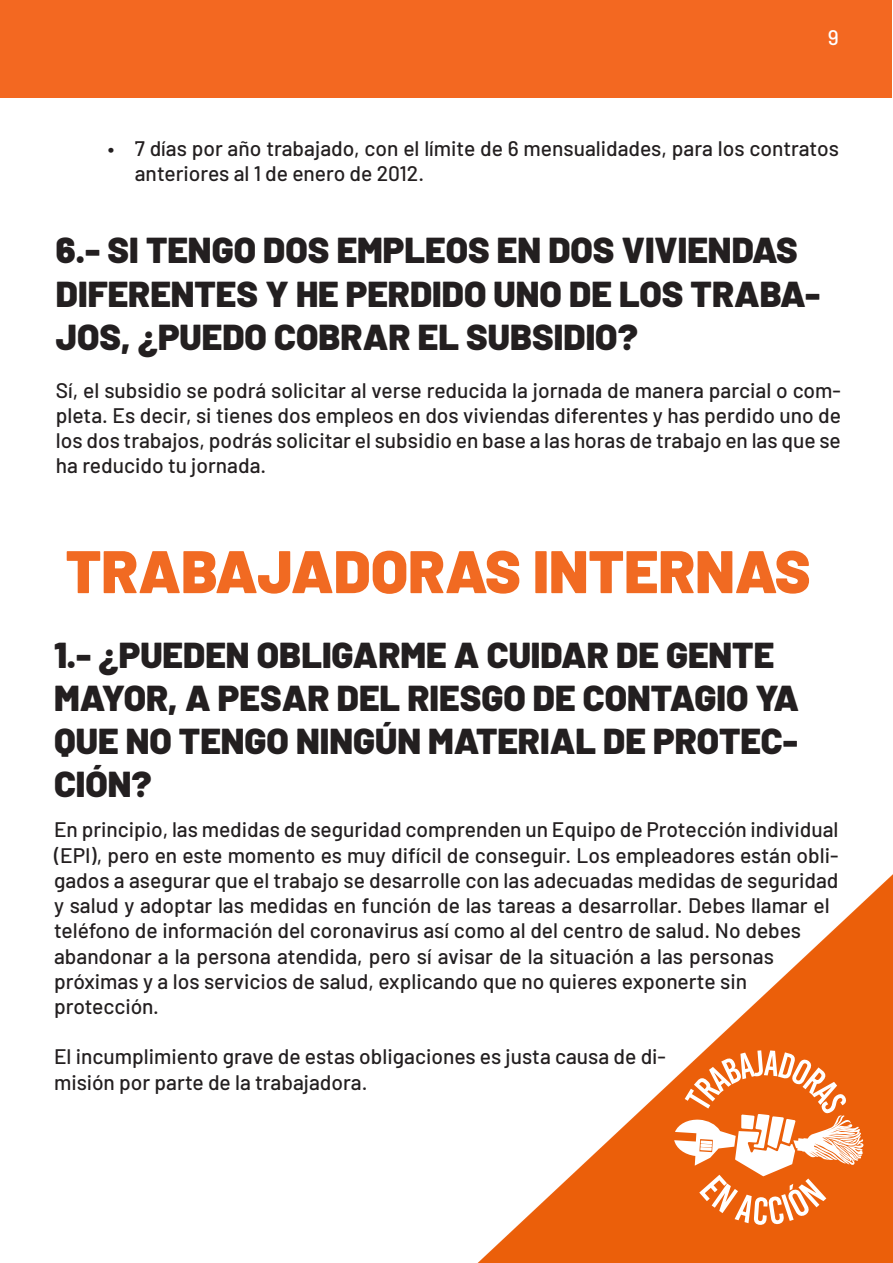
<style>
.page{position:relative;width:893px;height:1263px;background:#fff}
.page>*{position:absolute;margin:0;border:0;box-sizing:border-box;transform-origin:0 0}
.t1{font:900 60px "Barlow";color:#f16a22}
.t2{font:900 36px/43.2px "Barlow";color:#231f20}
.t3{font:500 21px/25.2px "Barlow";color:#231f20}
.t4{font:500 21px "Barlow";color:#fff}
</style>
<div class="page">
<img style="left:477px;top:874px;width:416px;height:389px">
<div style="left:0;top:1px;width:892px;height:97px;background:#f36821"></div>
<svg style="left:674px;top:1050px;width:190px;height:175px"></svg>
<p class="t4" style="left:828px;top:22px;width:13px">9</p>
<p class="t3" style="left:135px;top:134px;width:706px;text-indent:-27px">• 7 días por año trabajado, con el límite de 6 mensualidades, para los contratos anteriores al 1 de enero de 2012.</p>
<h2 class="t2" style="left:56px;top:226px;width:766px">6.- SI TENGO DOS EMPLEOS EN DOS VIVIENDAS<br>DIFERENTES Y HE PERDIDO UNO DE LOS TRABA-<br>JOS, ¿PUEDO COBRAR EL SUBSIDIO?</h2>
<p class="t3" style="left:56px;top:376px;width:786px;text-align:justify">Sí, el subsidio se podrá solicitar al verse reducida la jornada de manera parcial o com&shy;pleta. Es decir, si tienes dos empleos en dos viviendas diferentes y has perdido uno de los dos trabajos, podrás solicitar el subsidio en base a las horas de trabajo en las que se ha reducido tu jornada.</p>
<h1 class="t1" style="left:66px;top:526px;width:747px">TRABAJADORAS INTERNAS</h1>
<h2 class="t2" style="left:54px;top:630px;width:747px">1.- ¿PUEDEN OBLIGARME A CUIDAR DE GENTE<br>MAYOR, A PESAR DEL RIESGO DE CONTAGIO YA<br>QUE NO TENGO NINGÚN MATERIAL DE PROTEC-<br>CIÓN?</h2>
<p class="t3" style="left:54px;top:816px;width:786px">En principio, las medidas de seguridad comprenden un Equipo de Protección individual (EPI), pero en este momento es muy difícil de conseguir. Los empleadores están obli&shy;gados a asegurar que el trabajo se desarrolle con las adecuadas medidas de seguridad y salud y adoptar las medidas en función de las tareas a desarrollar. Debes llamar el teléfono de información del coronavirus así como al del centro de salud. No debes abandonar a la persona atendida, pero sí avisar de la situación a las personas próximas y a los servicios de salud, explicando que no quieres exponerte sin protección.</p>
<p class="t3" style="left:54px;top:1042px;width:614px">El incumplimiento grave de estas obligaciones es justa causa de di&shy;misión por parte de la trabajadora.</p>
</div>
